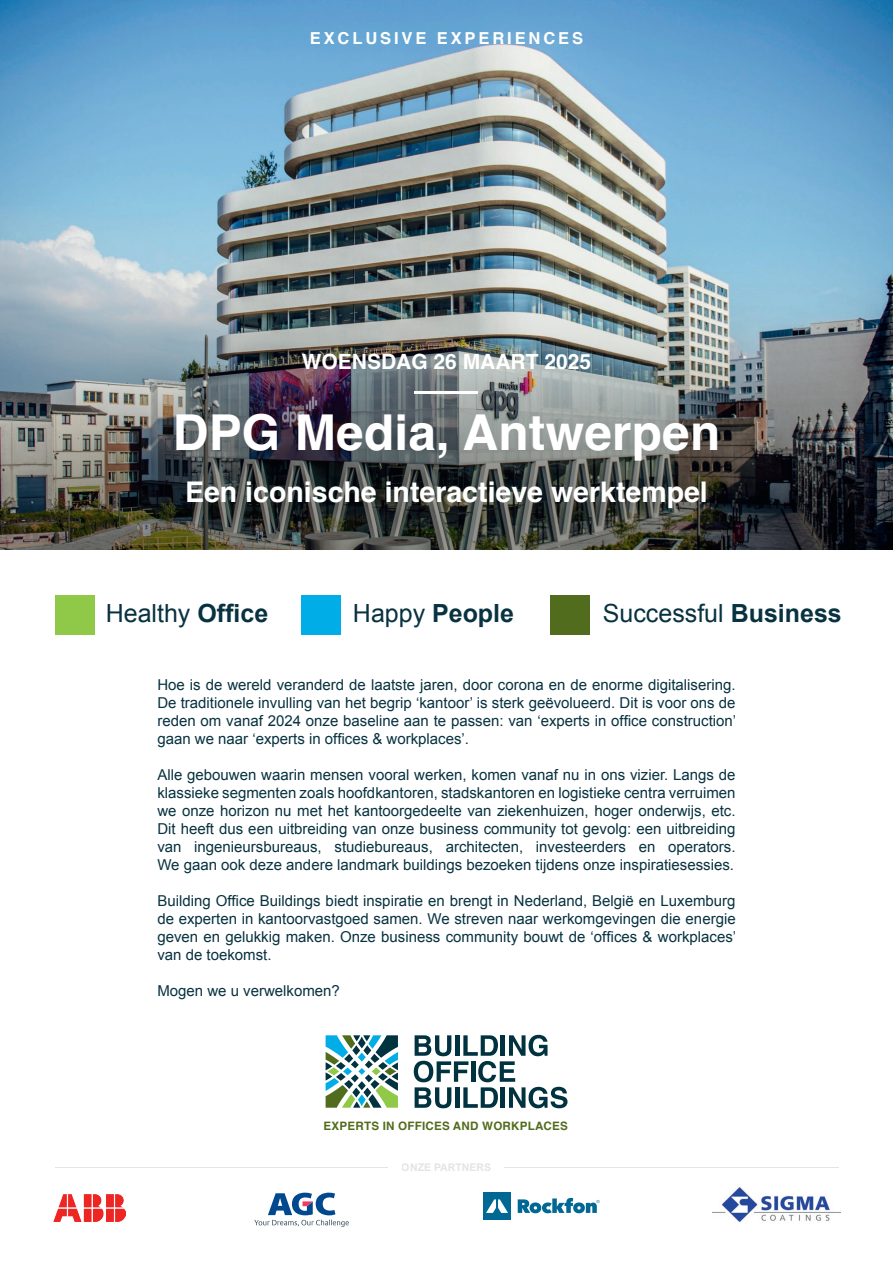
<style>
.page{position:relative;width:893px;height:1263px;background:#fff}
.page>*{position:absolute;margin:0;border:0;box-sizing:border-box;transform-origin:0 0}
.t1{font:700 49.5px "Helvetica";letter-spacing:.005em;color:#fff}
.t2{font:700 28.5px "Helvetica";color:#fff}
.t3{font:25.05px "Arial";color:#083240}
.t4{font:700 25.05px "Arial";color:#083240}
.t5{font:700 22.5px "Helvetica";color:#fff;scale:10 1}
.t6{font:700 21px "Helvetica";color:#fff}
.t7{font:700 16.5px "Helvetica";letter-spacing:.175em;color:#fff}
.t8{font:15px/18px "Arial";color:#083240;text-align:justify}
.t9{font:700 11.55px "Helvetica";letter-spacing:.02em;color:#516c1c}
.t10{font:700 10.5px "Arial";color:#d1d2d4}
.s1{font-weight:700}
.s2{font-weight:400}
</style>
<div class="page">
<img style="left:0;top:0;width:893px;height:273px">
<img style="left:0;top:273px;width:893px;height:276px">
<div style="left:55px;top:595px;width:39px;height:39px;background:#90c848"></div>
<div style="left:302px;top:595px;width:39px;height:39px;background:#00ade6"></div>
<div style="left:550px;top:595px;width:39px;height:39px;background:#516c1c"></div>
<svg style="left:326px;top:1035px;width:72px;height:73px"></svg>
<svg style="left:414px;top:1035px;width:153px;height:73px"></svg>
<hr style="left:56px;top:1167px;width:783px;height:1px;background:#d1d2d4">
<div style="left:388px;top:1157px;width:116px;height:20px;background:#fff"></div>
<div style="left:483px;top:1192px;width:28px;height:28px;background:#006893"></div>
<svg style="left:486px;top:1199px;width:22px;height:14px"></svg>
<svg style="left:518px;top:1198px;width:82px;height:15px"></svg>
<svg style="left:254px;top:1192px;width:95px;height:35px"></svg>
<img style="left:53px;top:1194px;width:72px;height:28px">
<img style="left:712px;top:1187px;width:128px;height:35px">
<p class="t7" style="left:310px;top:28px;width:275px">EXCLUSIVE EXPERIENCES</p>
<h3 class="t6" style="left:302px;top:349px;width:291px">WOENSDAG 26 MAART 2025</h3>
<h3 class="t5" style="left:409px;top:378px;width:9px">-</h3>
<h1 class="t1" style="left:173px;top:402px;width:549px">DPG Media, Antwerpen</h1>
<h2 class="t2" style="left:185px;top:475px;width:524px">Een iconische interactieve werktempel</h2>
<h3 class="t3" style="left:106px;top:597px;width:164px">Healthy <span class="s1">Office</span></h3>
<h3 class="t4" style="left:353px;top:597px;width:163px"><span class="s2">Happy</span> People</h3>
<h3 class="t3" style="left:603px;top:597px;width:240px">Successful <span class="s1">Business</span></h3>
<p class="t8" style="left:157px;top:676px;width:580px">Hoe is de wereld veranderd de laatste jaren, door corona en de enorme digitalisering.<br>De traditionele invulling van het begrip ‘kantoor’ is sterk geëvolueerd. Dit is voor ons de reden om vanaf 2024 onze baseline aan te passen: van ‘experts in office construction’ gaan we naar ‘experts in offices &amp; workplaces’.</p>
<p class="t8" style="left:157px;top:766px;width:580px">Alle gebouwen waarin mensen vooral werken, komen vanaf nu in ons vizier. Langs de klassieke segmenten zoals hoofdkantoren, stadskantoren en logistieke centra verruimen we onze horizon nu met het kantoorgedeelte van ziekenhuizen, hoger onderwijs, etc.<br>Dit heeft dus een uitbreiding van onze business community tot gevolg: een uitbreiding van ingenieursbureaus, studiebureaus, architecten, investeerders en operators.<br>We gaan ook deze andere landmark buildings bezoeken tijdens onze inspiratiesessies.</p>
<p class="t8" style="left:157px;top:892px;width:580px">Building Office Buildings biedt inspiratie en brengt in Nederland, België en Luxemburg de experten in kantoorvastgoed samen. We streven naar werkomgevingen die energie geven en gelukkig maken. Onze business community bouwt de ‘offices &amp; workplaces’ van de toekomst.</p>
<p class="t8" style="left:157px;top:982px;width:184px">Mogen we u verwelkomen?</p>
<p class="t9" style="left:324px;top:1118px;width:246px">EXPERTS IN OFFICES AND WORKPLACES</p>
<p class="t10" style="left:402px;top:1160px;width:91px">ONZE PARTNERS</p>
</div>
